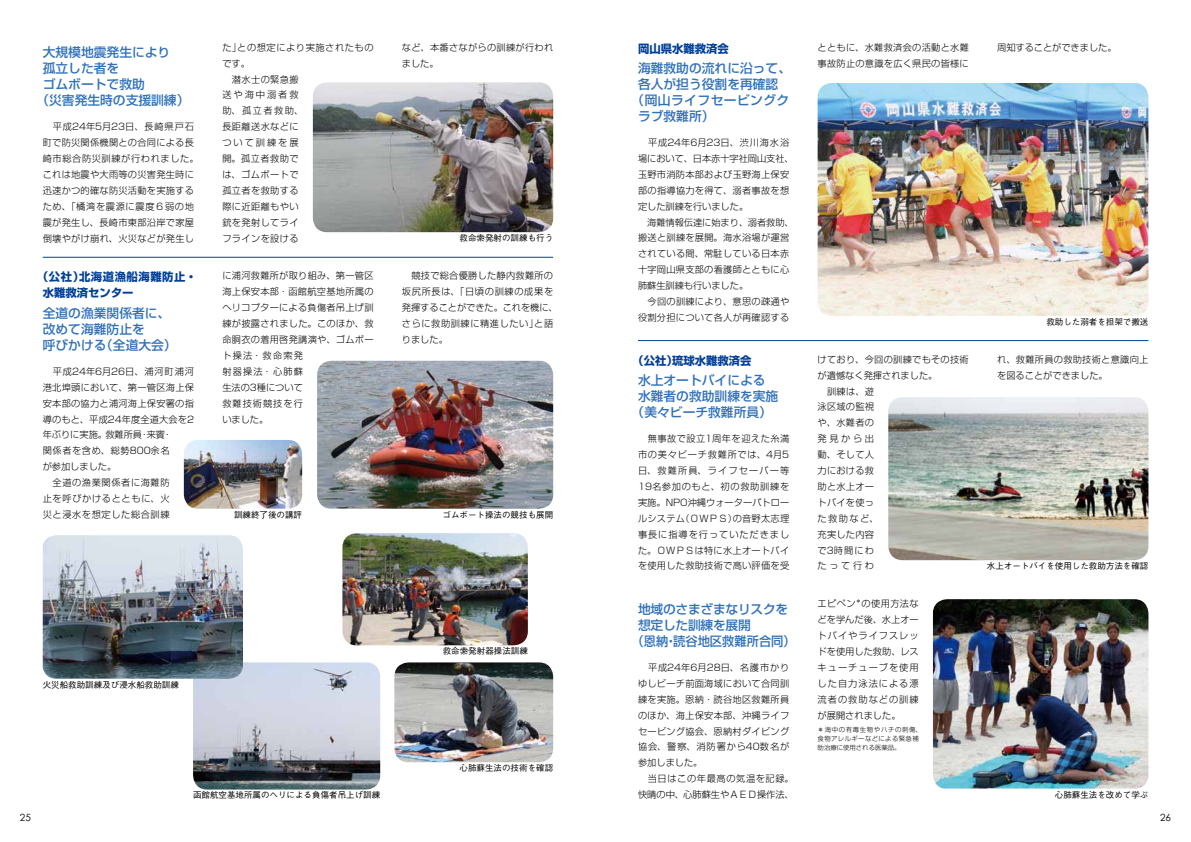
<style>
.page{position:relative;width:1191px;height:842px;background:#fff}
.page>*{position:absolute;margin:0;border:0;box-sizing:border-box;transform-origin:0 0}
.t1{font:500 12.8px/15.9px "Shin Go Pro";color:#3071b9;text-align:center}
.t2{font:500 12.8px "Shin Go Pro";letter-spacing:-.02em;color:#3071b9}
.t3{font:500 12.8px "Shin Go Pro";color:#3071b9;scale:.96 1}
.t4{font:500 12.8px "Shin Go Pro";letter-spacing:.03em;color:#3071b9}
.t5{font:700 11.3px/15.9px "Shin Go Pro";letter-spacing:.05em;color:#003f98}
.t6{font:700 11.3px "Shin Go Pro";color:#003f98}
.t7{font:9.9px "Century Gothic";color:#000}
.t8{font:300 9.2px/15.9px "Shin Go Pro";letter-spacing:.03em;color:#000}
.t9{font:300 9.2px "Shin Go Pro";letter-spacing:-.005em;color:#000}
.t10{font:500 8.5px "Gothic BBB Pro";color:#000}
.t11{font:300 6.4px/9.2px "Shin Go Pro";letter-spacing:.06em;color:#000}
.t12{font:300 5.4px "Shin Go Pro";color:#000}
</style>
<div class="page">
<hr style="left:638px;top:340px;width:510px;height:1px;background:#003f98">
<img style="left:817px;top:83px;width:331px;height:233px">
<img style="left:888px;top:397px;width:260px;height:163px">
<img style="left:933px;top:599px;width:215px;height:189px">
<img style="left:342px;top:533px;width:186px;height:112px">
<img style="left:313px;top:82px;width:240px;height:150px">
<img style="left:193px;top:662px;width:187px;height:127px">
<img style="left:394px;top:662px;width:159px;height:100px">
<hr style="left:43px;top:257px;width:510px;height:1px;background:#003f98">
<img style="left:317px;top:361px;width:236px;height:148px">
<img style="left:184px;top:440px;width:118px;height:69px">
<img style="left:43px;top:535px;width:200px;height:144px">
<h1 class="t1" style="left:43px;top:43px;width:129px">大規模地震発生により</h1>
<h1 class="t1" style="left:43px;top:59px;width:78px">孤立した者を</h1>
<h1 class="t1" style="left:43px;top:75px;width:104px">ゴムボートで救助</h1>
<h1 class="t1" style="left:36px;top:91px;width:155px">（災害発生時の支援訓練）</h1>
<p class="t8" style="left:43px;top:118px;width:157px">　平成24年5月23日、長崎県戸石町で防災関係機関との合同による長崎市総合防災訓練が行われました。これは地震や大雨等の災害発生時に迅速かつ的確な防災活動を実施するため、「橘湾を震源に震度６弱の地震が発生し、長崎市東部沿岸で家屋倒壊やがけ崩れ、火災などが発生し</p>
<p class="t5" style="left:43px;top:268px;width:156px;text-indent:-6px">（公社）北海道漁船海難防止・水難救済センター</p>
<h1 class="t1" style="left:43px;top:303px;width:135px;text-align:left">全道の漁業関係者に、改めて海難防止を<br>呼びかける（全道大会）</h1>
<p class="t8" style="left:43px;top:362px;width:153px">　平成24年6月26日、浦河町浦河港北埠頭において、第一管区海上保安本部の協力と浦河海上保安署の指導のもと、平成24年度全道大会を2年ぶりに実施。救難所員・来賓・<br>関係者を含め、総勢800余名<br>が参加しました。<br>　全道の漁業関係者に海難防<br>止を呼びかけるとともに、火<br>災と浸水を想定した総合訓練</p>
<p class="t8" style="left:222px;top:38px;width:153px">た」との想定により実施されたものです。<br>　潜水士の緊急搬<br>送や海中溺者救<br>助、孤立者救助、<br>長距離送水などに<br>ついて訓練を展<br>開。孤立者救助で<br>は、ゴムボートで<br>孤立者を救助する<br>際に近距離もやい<br>銃を発射してライ<br>フラインを設ける</p>
<p class="t8" style="left:402px;top:38px;width:153px">など、本番さながらの訓練が行われました。</p>
<p class="t10" style="left:459px;top:231px;width:95px">救命索発射の訓練も行う</p>
<p class="t8" style="left:222px;top:267px;width:153px">に浦河救難所が取り組み、第一管区海上保安本部・函館航空基地所属のヘリコプターによる負傷者吊上げ訓練が披露されました。このほか、救命胴衣の着用啓発講演や、ゴムボート操法・救命索発<br>射器操法・心肺蘇<br>生法の3種について<br>救難技術競技を行<br>いました。</p>
<p class="t8" style="left:402px;top:267px;width:157px">　競技で総合優勝した静内救難所の坂尻所長は、「日頃の訓練の成果を発揮することができた。これを機に、さらに救助訓練に精進したい」と語りました。</p>
<p class="t10" style="left:234px;top:507px;width:70px">訓練終了後の講評</p>
<p class="t10" style="left:442px;top:507px;width:112px">ゴムボート操法の競技も展開</p>
<p class="t10" style="left:43px;top:677px;width:138px">火災船救助訓練及び浸水船救助訓練</p>
<p class="t10" style="left:443px;top:644px;width:87px">救命索発射器操法訓練</p>
<p class="t10" style="left:459px;top:761px;width:95px">心肺蘇生法の技術を確認</p>
<p class="t10" style="left:193px;top:788px;width:189px">函館航空基地所属のヘリによる負傷者吊上げ訓練</p>
<p class="t6" style="left:638px;top:39px;width:92px">岡山県水難救済会</p>
<h1 class="t1" style="left:638px;top:59px;width:155px">海難救助の流れに沿って、</h1>
<h1 class="t1" style="left:638px;top:75px;width:142px">各人が担う役割を再確認</h1>
<h1 class="t4" style="left:631px;top:90px;width:159px">（岡山ライフセービングク</h1>
<h1 class="t1" style="left:638px;top:107px;width:78px">ラブ救難所）</h1>
<p class="t8" style="left:638px;top:133px;width:157px">　平成24年6月23日、渋川海水浴場において、日本赤十字社岡山支社、玉野市消防本部および玉野海上保安部の指導協力を得て、溺者事故を想定した訓練を行いました。<br>　海難情報伝達に始まり、溺者救助、搬送と訓練を展開。海水浴場が運営されている間、常駐している日本赤十字岡山県支部の看護師とともに心肺蘇生訓練も行いました。<br>　今回の訓練により、意思の疎通や役割分担について各人が再確認する</p>
<p class="t6" style="left:632px;top:351px;width:121px">（公社）琉球水難救済会</p>
<h1 class="t1" style="left:631px;top:371px;width:148px">水上オートバイによる<br>水難者の救助訓練を実施（美々ビーチ救難所員）</h1>
<p class="t8" style="left:638px;top:430px;width:153px;text-align:justify">　無事故で設立1周年を迎えた糸満市の美々ビーチ救難所では、4月5日、救難所員、ライフセーバー等19名参加のもと、初の救助訓練を実施。NPO沖縄ウォーターパトロールシステム（ＯＷＰＳ）の音野太志理事長に指導を行っていただきました。ＯＷＰＳは特に水上オートバイを使用した救助技術で高い評価を受</p>
<h1 class="t2" style="left:638px;top:598px;width:152px">地域のさまざまなリスクを</h1>
<h1 class="t2" style="left:638px;top:614px;width:114px">想定した訓練を展開</h1>
<h1 class="t3" style="left:632px;top:630px;width:172px">（恩納・読谷地区救難所合同）</h1>
<p class="t8" style="left:638px;top:658px;width:157px">　平成24年6月28日、名護市かりゆしビーチ前面海域において合同訓練を実施。恩納・読谷地区救難所員のほか、海上保安本部、沖縄ライフセービング協会、恩納村ダイビング協会、警察、消防署から40数名が参加しました。<br>　当日はこの年最高の気温を記録。快晴の中、心肺蘇生やＡＥＤ操作法、</p>
<p class="t8" style="left:817px;top:38px;width:153px">とともに、水難救済会の活動と水難事故防止の意識を広く県民の皆様に</p>
<p class="t9" style="left:997px;top:40px;width:121px">周知することができました。</p>
<p class="t8" style="left:817px;top:350px;width:153px">けており、今回の訓練でもその技術が遺憾なく発揮されました。<br>　訓練は、遊<br>泳区域の監視<br>や、水難者の<br>発見から出<br>動、そして人<br>力における救<br>助と水上オー<br>トバイを使っ<br>た救助など、<br>充実した内容<br>で3時間にわ<br>たって行わ</p>
<p class="t8" style="left:817px;top:595px;width:39px">エピペン</p>
<p class="t12" style="left:856px;top:596px;width:7px">＊</p>
<p class="t8" style="left:817px;top:595px;width:103px;text-align:justify;text-indent:44px">の使用方法などを学んだ後、水上オートバイやライフスレッドを使用した救助、レスキューチューブを使用した自力泳法による漂流者の救助などの訓練が展開されました。</p>
<p class="t11" style="left:817px;top:724px;width:106px">＊海中の有毒生物やハチの刺傷、食物アレルギーなどによる緊急補助治療に使用される医薬品。</p>
<p class="t10" style="left:1046px;top:315px;width:104px">救助した溺者を担架で搬送</p>
<p class="t8" style="left:997px;top:350px;width:153px">れ、救難所員の救助技術と意識向上を図ることができました。</p>
<p class="t10" style="left:986px;top:559px;width:163px">水上オートバイを使用した救助方法を確認</p>
<p class="t10" style="left:1054px;top:788px;width:95px">心肺蘇生法を改めて学ぶ</p>
<p class="t7" style="left:20px;top:811px;width:12px">25</p>
<p class="t7" style="left:1160px;top:811px;width:12px">26</p>
</div>
